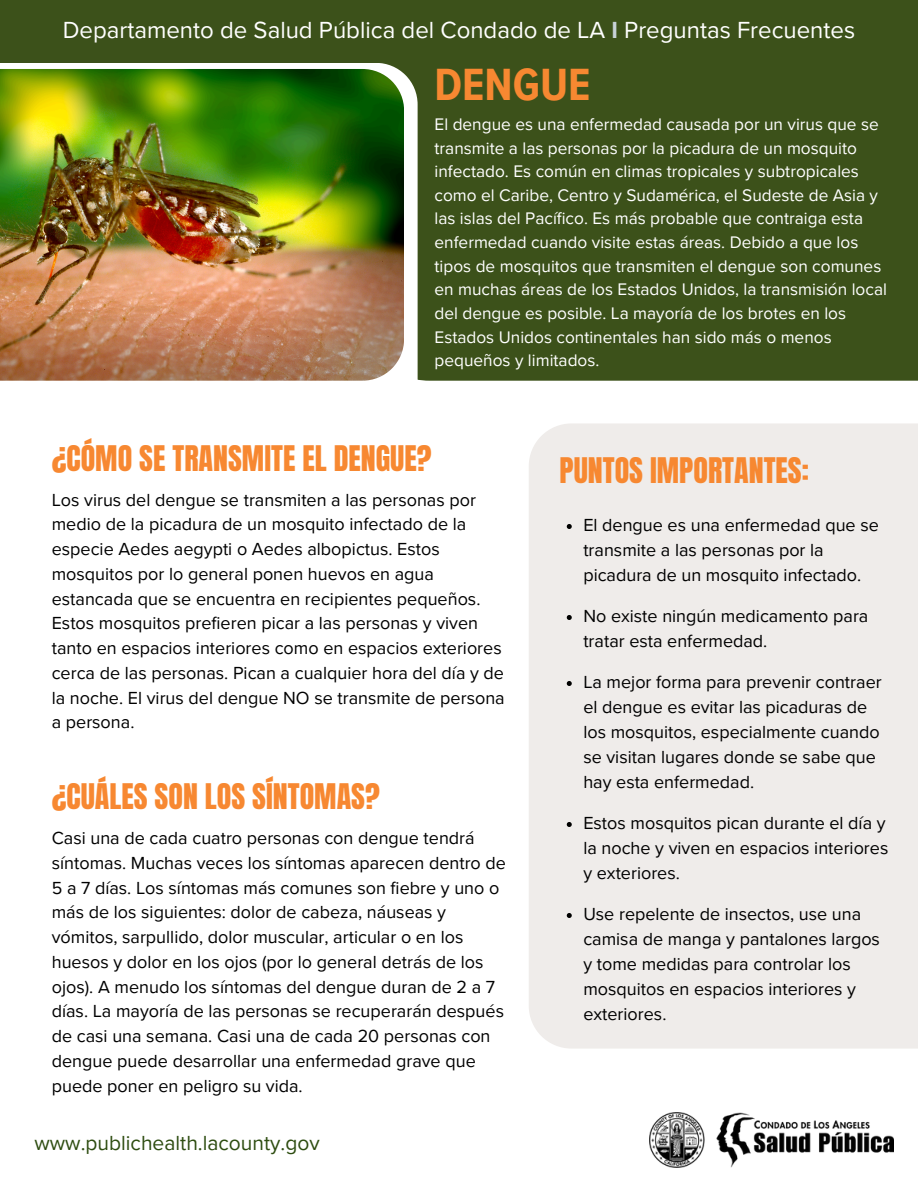
<style>
.page{position:relative;width:918px;height:1188px;background:#fff}
.page>*{position:absolute;margin:0;border:0;box-sizing:border-box;transform-origin:0 0}
.t1{font:700 46.5px "Proxima Nova Cond";color:#f78831}
.t2{font:30px "Anton";color:#f78831}
.t3{font:24px "Proxima Nova";color:#fff}
.t4{font:21px "Proxima Nova";color:#2e4d11}
.t5{font:18px/24.8px "Proxima Nova";color:#000}
.t6{font:17.25px/23.7px "Proxima Nova";color:#fff}
.s1{font-weight:700;color:#c8d2d8}
</style>
<div class="page">
<div style="left:0;top:0;width:918px;height:63px;background:#3c511a"></div>
<div style="left:418px;top:63px;width:500px;height:318px;background:#3c511a"></div>
<div style="left:529px;top:423px;width:389px;height:626px;background:#efecea"></div>
<img style="left:649px;top:1112px;width:245px;height:55px">
<svg style="left:380px;top:63px;width:38px;height:317px"></svg>
<img style="left:0;top:69px;width:404px;height:312px">
<svg style="left:567px;top:524px;width:5px;height:5px"></svg>
<svg style="left:567px;top:615px;width:5px;height:5px"></svg>
<svg style="left:567px;top:681px;width:5px;height:5px"></svg>
<svg style="left:567px;top:822px;width:5px;height:5px"></svg>
<svg style="left:567px;top:913px;width:5px;height:5px"></svg>
<p class="t3" style="left:63px;top:16px;width:794px">Departamento de Salud Pública del Condado de LA <span class="s1">I</span> Preguntas Frecuentes</p>
<h1 class="t1" style="left:435px;top:57px;width:158px">DENGUE</h1>
<h3 class="t6" style="left:435px;top:113px;width:454px">El dengue es una enfermedad causada por un virus que se transmite a las personas por la picadura de un mosquito infectado. Es común en climas tropicales y subtropicales como el Caribe, Centro y Sudamérica, el Sudeste de Asia y las islas del Pacífico. Es más probable que contraiga esta enfermedad cuando visite estas áreas. Debido a que los tipos de mosquitos que transmiten el dengue son comunes en muchas áreas de los Estados Unidos, la transmisión local del dengue es posible. La mayoría de los brotes en los Estados Unidos continentales han sido más o menos pequeños y limitados.</h3>
<p class="t2" style="left:52px;top:437px;width:381px">¿CÓMO SE TRANSMITE EL DENGUE?</p>
<h2 class="t5" style="left:52px;top:488px;width:455px">Los virus del dengue se transmiten a las personas por medio de la picadura de un mosquito infectado de la especie Aedes aegypti o Aedes albopictus. Estos mosquitos por lo general ponen huevos en agua estancada que se encuentra en recipientes pequeños.<br>Estos mosquitos prefieren picar a las personas y viven tanto en espacios interiores como en espacios exteriores cerca de las personas. Pican a cualquier hora del día y de la noche. El virus del dengue NO se transmite de persona a persona.</h2>
<p class="t2" style="left:52px;top:775px;width:330px">¿CUÁLES SON LOS SÍNTOMAS?</p>
<p class="t5" style="left:52px;top:826px;width:456px">Casi una de cada cuatro personas con dengue tendrá síntomas. Muchas veces los síntomas aparecen dentro de 5 a 7 días. Los síntomas más comunes son fiebre y uno o más de los siguientes: dolor de cabeza, náuseas y vómitos, sarpullido, dolor muscular, articular o en los huesos y dolor en los ojos (por lo general detrás de los ojos). A menudo los síntomas del dengue duran de 2 a 7 días. La mayoría de las personas se recuperarán después de casi una semana. Casi una de cada 20 personas con dengue puede desarrollar una enfermedad grave que puede poner en peligro su vida.</p>
<p class="t4" style="left:34px;top:1130px;width:287px">www.publichealth.lacounty.gov</p>
<h2 class="t2" style="left:560px;top:449px;width:251px">PUNTOS IMPORTANTES:</h2>
<p class="t5" style="left:583px;top:513px;width:297px">El dengue es una enfermedad que se transmite a las personas por la picadura de un mosquito infectado.</p>
<h2 class="t5" style="left:583px;top:604px;width:287px">No existe ningún medicamento para tratar esta enfermedad.</h2>
<p class="t5" style="left:583px;top:670px;width:300px">La mejor forma para prevenir contraer el dengue es evitar las picaduras de los mosquitos, especialmente cuando se visitan lugares donde se sabe que hay esta enfermedad.</p>
<h4 class="t5" style="left:583px;top:811px;width:307px">Estos mosquitos pican durante el día y la noche y viven en espacios interiores y exteriores.</h4>
<p class="t5" style="left:583px;top:902px;width:298px">Use repelente de insectos, use una camisa de manga y pantalones largos y tome medidas para controlar los mosquitos en espacios interiores y exteriores.</p>
</div>
